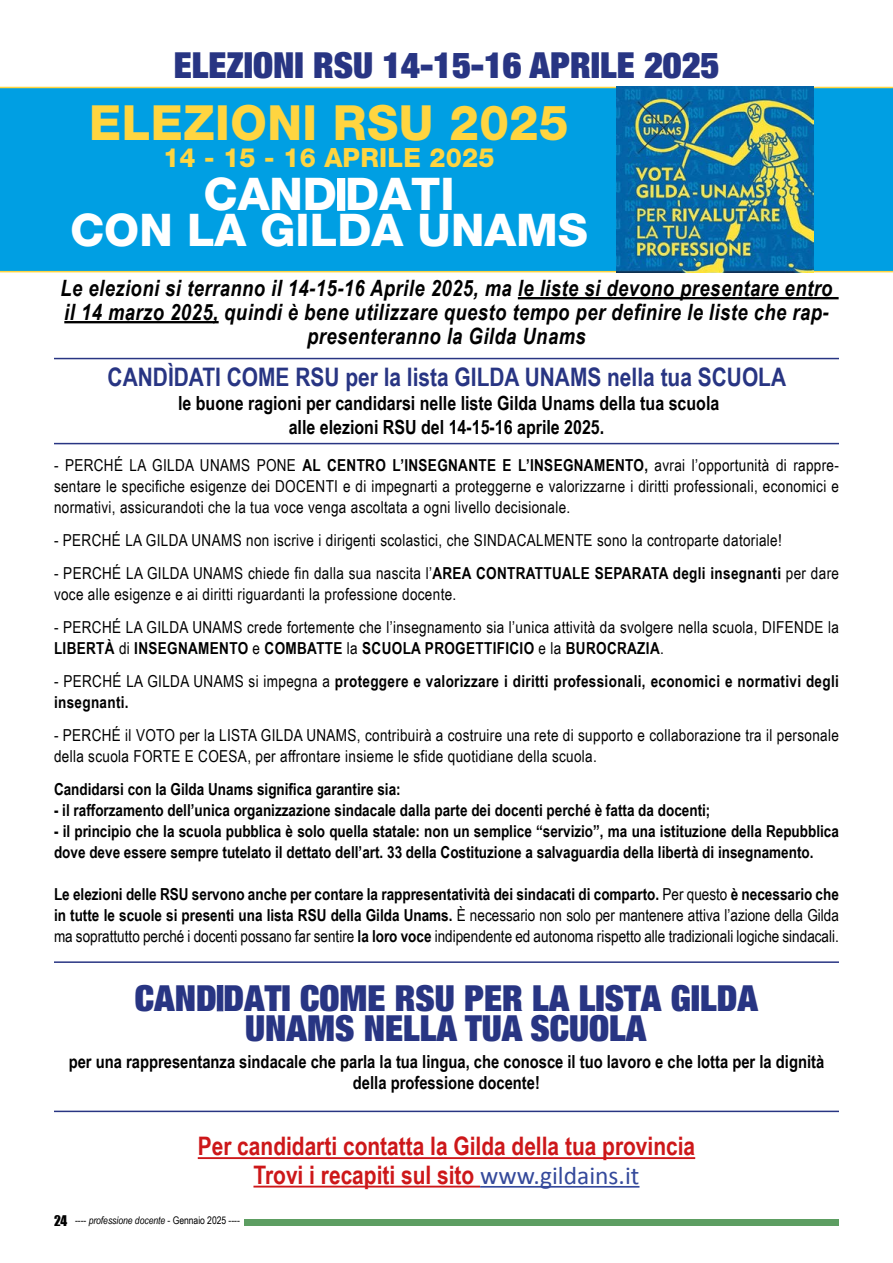
<style>
.page{position:relative;width:893px;height:1263px;background:#fff}
.page>*{position:absolute;margin:0;border:0;box-sizing:border-box;transform-origin:0 0}
.t1{font:800 48.6px "Helvetica Neue LT Pro";letter-spacing:.01em;color:#ffd540;scale:.96 1}
.t2{font:800 45.15px/35.5px "Helvetica Neue LT Pro";color:#fff;text-align:center}
.t3{font:900 condensed 36px/30.5px "Helvetica Neue LT Pro";color:#283583;text-align:center}
.t4{font:800 26.55px "Helvetica Neue LT Pro";letter-spacing:.01em;color:#ffd540;scale:.96 1}
.t5{font:700 25.5px/28.5px "Arial Narrow";color:#cd1719;text-align:center}
.t6{font:700 25.5px "Arial Narrow";color:#283583}
.t7{font:italic 700 22.5px/24px "Arial Narrow";letter-spacing:.02em;color:#000;text-align:center}
.t8{font:700 19.5px/24px "Arial Narrow";color:#000;text-align:center}
.t9{font:700 18px/21px "Arial Narrow";color:#000;text-align:center}
.t10{font:16.5px/21px "Arial Narrow";letter-spacing:.02em;color:#000}
.t11{font:700 16.5px/21px "Arial Narrow";color:#000}
.t12{font:700 16.5px/21px "Arial Narrow";letter-spacing:.02em;color:#000}
.t13{font:10.5px "Arial Narrow";letter-spacing:-.005em;color:#000}
.s1{font-family:"Haettenschweiler";font-weight:400}
.s2{font-weight:700}
.s3{font-weight:400}
.s4{font-family:"Haettenschweiler";font-weight:400;font-stretch:normal}
.s5{font-family:"Calibri";font-weight:400;color:#34499b}
.s6{font-family:"Impact";font-size:13.5px}
.s7{font-style:italic}
</style>
<div class="page">
<div style="left:244px;top:1219px;width:595px;height:6px;background:#5d9e62"></div>
<div style="left:0;top:87px;width:893px;height:185px;background:#009fe3"></div>
<img style="left:617px;top:87px;width:197px;height:185px">
<hr style="left:518px;top:297px;width:321px;height:2px;background:#000">
<hr style="left:64px;top:321px;width:155px;height:2px;background:#000">
<hr style="left:198px;top:1157px;width:497px;height:2px;background:#cd1719">
<hr style="left:253px;top:1186px;width:227px;height:1px;background:#cd1719">
<hr style="left:480px;top:1186px;width:159px;height:1px;background:#34499b">
<hr style="left:54px;top:358px;width:785px;height:1px;background:#283583">
<hr style="left:54px;top:443px;width:785px;height:1px;background:#283583">
<hr style="left:54px;top:961px;width:785px;height:2px;background:#283583">
<hr style="left:54px;top:1110px;width:785px;height:2px;background:#283583">
<h3 class="t3" style="left:174px;top:49px;width:547px">ELEZIONI RSU 14-15-16 APRILE 2025</h3>
<h1 class="t1" style="left:89px;top:94px;width:501px">ELEZIONI RSU 2025</h1>
<h3 class="t4" style="left:163px;top:142px;width:347px">14 - 15 - 16 APRILE 2025</h3>
<h2 class="t2" style="left:70px;top:176px;width:519px">CAND<span class="s1">I</span>DATI<br>CON LA GILDA UNAMS</h2>
<h3 class="t7" style="left:60px;top:275px;width:774px">Le elezioni si terranno il 14-15-16 Aprile 2025, ma le liste si devono presentare entro il 14 marzo 2025, quindi è bene utilizzare questo tempo per definire le liste che rap&shy;presenteranno la Gilda Unams</h3>
<h3 class="t6" style="left:108px;top:357px;width:680px">CANDÌDATI COME RSU per la lista GILDA UNAMS nella tua SCUOLA</h3>
<p class="t8" style="left:178px;top:390px;width:543px">le buone ragioni per candidarsi nelle liste Gilda Unams della tua scuola alle elezioni RSU del 14-15-16 aprile 2025.</p>
<p class="t10" style="left:54px;top:454px;width:786px;text-align:justify">- PERCHÉ LA GILDA UNAMS PONE <span class="s2">AL CENTRO L’INSEGNANTE E L’INSEGNAMENTO,</span> avrai l’opportunità di rappre&shy;sentare le specifiche esigenze dei DOCENTI e di impegnarti a proteggerne e valorizzarne i diritti professionali, economici e normativi, assicurandoti che la tua voce venga ascoltata a ogni livello decisionale.</p>
<p class="t10" style="left:54px;top:529px;width:729px">- PERCHÉ LA GILDA UNAMS non iscrive i dirigenti scolastici, che SINDACALMENTE sono la controparte datoriale!</p>
<p class="t10" style="left:54px;top:562px;width:786px">- PERCHÉ LA GILDA UNAMS chiede fin dalla sua nascita l’<span class="s2">AREA CONTRATTUALE SEPARATA degli insegnanti</span> per dare voce alle esigenze e ai diritti riguardanti la professione docente.</p>
<p class="t10" style="left:54px;top:616px;width:786px">- PERCHÉ LA GILDA UNAMS crede fortemente che l’insegnamento sia l’unica attività da svolgere nella scuola, DIFENDE la<br><span class="s2">LIBERTÀ</span> di <span class="s2">INSEGNAMENTO</span> e <span class="s2">COMBATTE</span> la <span class="s2">SCUOLA PROGETTIFICIO</span> e la <span class="s2">BUROCRAZIA</span>.</p>
<p class="t12" style="left:54px;top:670px;width:786px"><span class="s3">- PERCHÉ LA GILDA UNAMS si impegna a</span> proteggere e valorizzare i diritti professionali, economici e normativi degli insegnanti.</p>
<p class="t10" style="left:54px;top:724px;width:786px">- PERCHÉ il VOTO per la LISTA GILDA UNAMS, contribuirà a costruire una rete di supporto e collaborazione tra il personale della scuola FORTE E COESA, per affrontare insieme le sfide quotidiane della scuola.</p>
<p class="t11" style="left:54px;top:778px;width:348px">Candidarsi con la Gilda Unams significa garantire sia:</p>
<p class="t11" style="left:54px;top:799px;width:658px">- il rafforzamento dell’unica organizzazione sindacale dalla parte dei docenti perché è fatta da docenti;</p>
<p class="t11" style="left:54px;top:820px;width:786px">- il principio che la scuola pubblica è solo quella statale: non un semplice “servizio”, ma una istituzione della Repubblica dove deve essere sempre tutelato il dettato dell’art. 33 della Costituzione a salvaguardia della libertà di insegnamento.</p>
<p class="t10" style="left:54px;top:883px;width:786px;text-align:justify"><span class="s2">Le elezioni delle RSU servono anche per contare la rappresentatività dei sindacati di comparto.</span> Per questo <span class="s2">è necessario che in tutte le scuole si presenti una lista RSU della Gilda Unams.</span> È necessario non solo per mantenere attiva l’azione della Gilda ma soprattutto perché i docenti possano far sentire <span class="s2">la loro voce</span> indipendente ed autonoma rispetto alle tradizionali logiche sindacali.</p>
<h3 class="t3" style="left:135px;top:982px;width:625px">CAND<span class="s4">I</span>DATI COME RSU PER LA LISTA GILDA<br>UNAMS NELLA TUA SCUOLA</h3>
<p class="t9" style="left:69px;top:1050px;width:757px">per una rappresentanza sindacale che parla la tua lingua, che conosce il tuo lavoro e che lotta per la dignità della professione docente!</p>
<h3 class="t5" style="left:198px;top:1131px;width:499px">Per candidarti contatta la Gilda della tua provincia<br>Trovi i recapiti sul sito <span class="s5">www.gildains.it</span></h3>
<p class="t13" style="left:54px;top:1213px;width:187px"><span class="s6">24</span> ---- <span class="s7">professione docente</span> - Gennaio 2025 ----</p>
</div>
